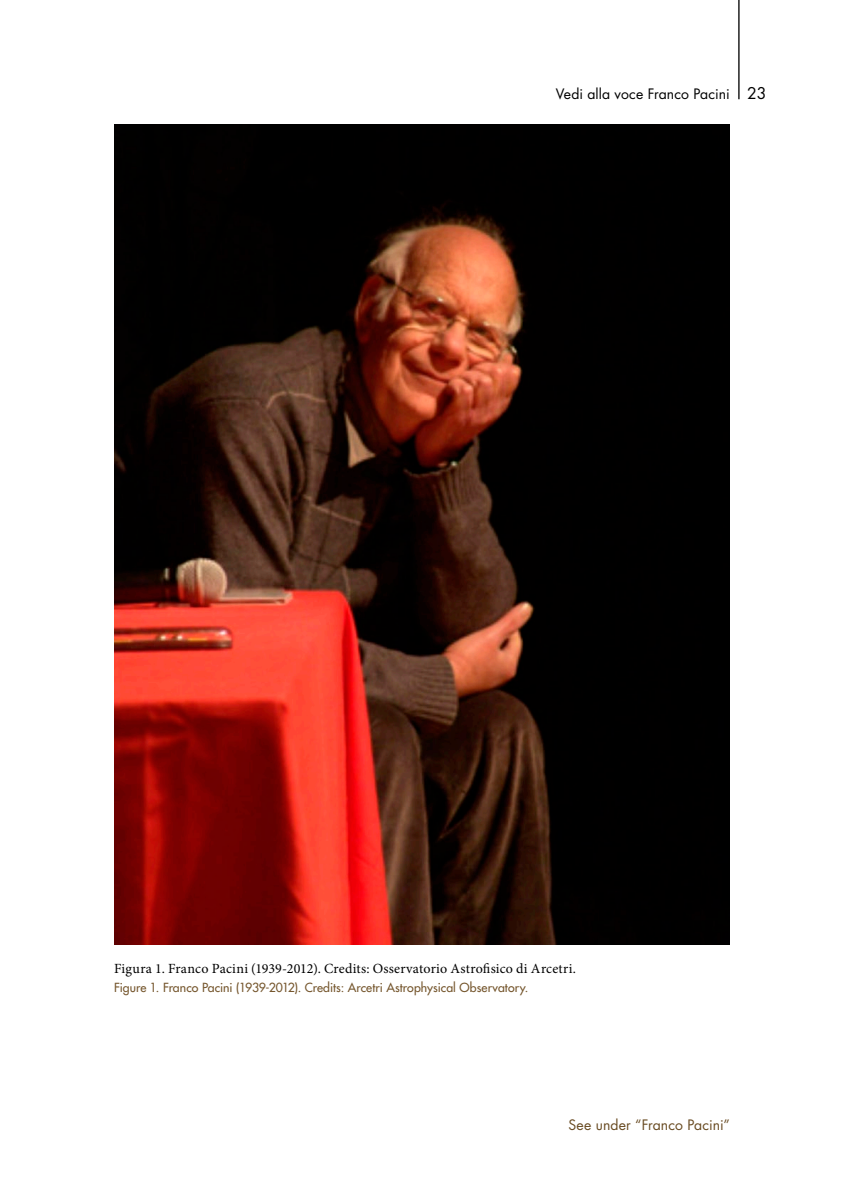
<style>
.page{position:relative;width:844px;height:1191px;background:#fff}
.page>*{position:absolute;margin:0;border:0;box-sizing:border-box;transform-origin:0 0}
.t1{font:15.75px "Futura Std";color:#000}
.t2{font:14px "Minion Pro";letter-spacing:.015em;color:#000}
.t3{font:14px "Futura Std";letter-spacing:.005em;color:#000}
.t4{font:14px "Futura Std";letter-spacing:.005em;color:#684a21}
.t5{font:500 12.25px "Futura Std";color:#75562d}
</style>
<div class="page">
<hr style="left:738px;top:0;width:1px;height:99px;background:#000">
<img style="left:114px;top:124px;width:615px;height:820px">
<p class="t3" style="left:555px;top:85px;width:175px">Vedi alla voce Franco Pacini</p>
<p class="t1" style="left:747px;top:83px;width:21px">23</p>
<p class="t2" style="left:114px;top:959px;width:463px">Figura 1. Franco Pacini (1939-2012). Credits: Osservatorio Astrofisico di Arcetri.</p>
<p class="t5" style="left:114px;top:980px;width:415px">Figure 1. Franco Pacini (1939-2012). Credits: Arcetri Astrophysical Observatory.</p>
<p class="t4" style="left:568px;top:1116px;width:163px">See under “Franco Pacini”</p>
</div>
